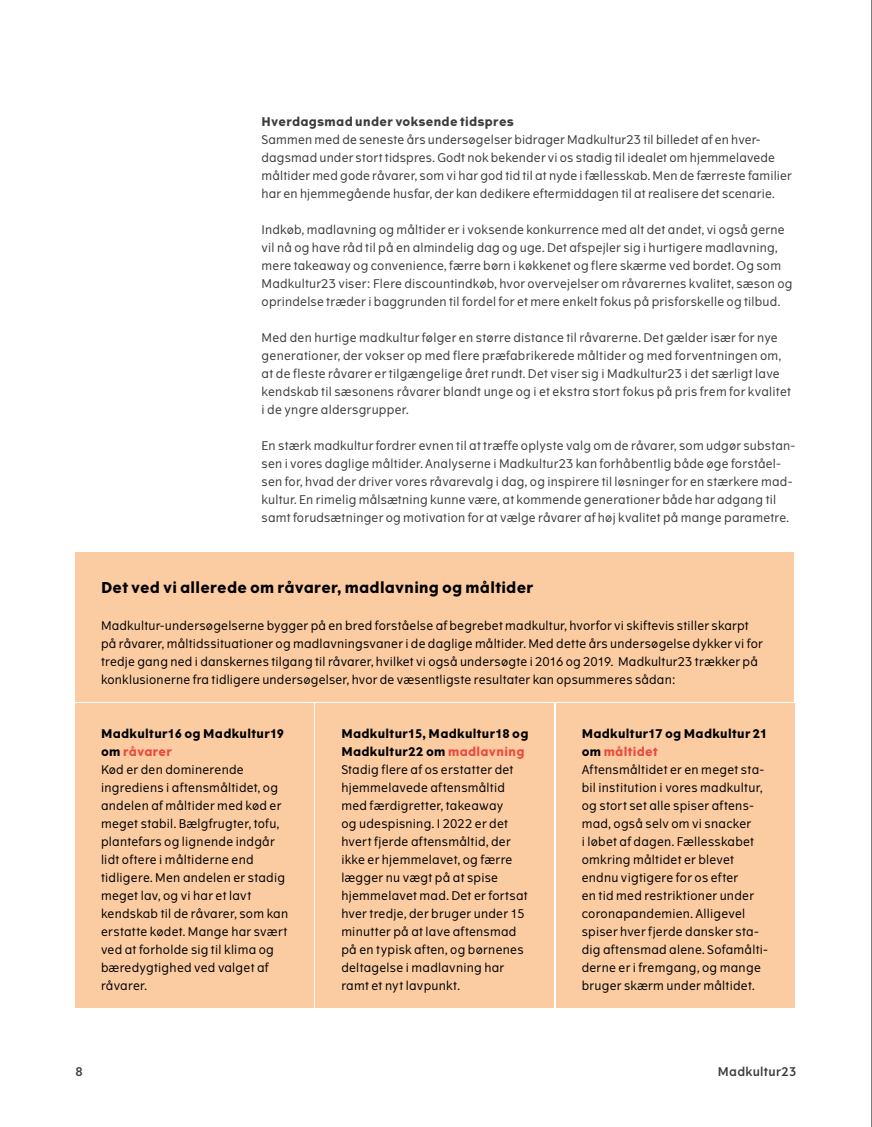
<style>
.page{position:relative;width:872px;height:1127px;background:#fff}
.page>*{position:absolute;margin:0;border:0;box-sizing:border-box;transform-origin:0 0}
.t1{font:700 15px "The Wave";letter-spacing:.02em;color:#000}
.t2{font:12px/18px "The Wave";letter-spacing:.02em;color:#000}
.t3{font:12px/18px "The Wave";letter-spacing:.02em;color:#3c3c3b}
.t4{font:700 12px "The Wave";letter-spacing:.03em;color:#3c3c3b}
.t5{font:12px "The Wave D Bd";letter-spacing:.025em;color:#3c3c3b}
.s1{font-weight:700}
.s2{font-weight:700;color:#e94a3e}
</style>
<div class="page">
<div style="left:75px;top:553px;width:719px;height:149px;background:#fbcba2"></div>
<div style="left:75px;top:703px;width:239px;height:305px;background:#fbcba2"></div>
<div style="left:316px;top:703px;width:238px;height:305px;background:#fbcba2"></div>
<div style="left:556px;top:703px;width:238px;height:305px;background:#fbcba2"></div>
<hr style="left:871px;top:0;width:1px;height:1127px;background:#000">
<p class="t4" style="left:262px;top:114px;width:254px">Hverdagsmad under voksende tidspres</p>
<p class="t3" style="left:262px;top:131px;width:531px">Sammen med de seneste års undersøgelser bidrager Madkultur23 til billedet af en hver&shy;dagsmad under stort tidspres. Godt nok bekender vi os stadig til idealet om hjemmelavede måltider med gode råvarer, som vi har god tid til at nyde i fællesskab. Men de færreste familier har en hjemmegående husfar, der kan dedikere eftermiddagen til at realisere det scenarie.</p>
<p class="t3" style="left:262px;top:221px;width:532px">Indkøb, madlavning og måltider er i voksende konkurrence med alt det andet, vi også gerne vil nå og have råd til på en almindelig dag og uge. Det afspejler sig i hurtigere madlavning, mere takeaway og convenience, færre børn i køkkenet og flere skærme ved bordet. Og som Madkultur23 viser: Flere discountindkøb, hvor overvejelser om råvarernes kvalitet, sæson og oprindelse træder i baggrunden til fordel for et mere enkelt fokus på prisforskelle og tilbud.</p>
<p class="t3" style="left:262px;top:329px;width:531px">Med den hurtige madkultur følger en større distance til råvarerne. Det gælder især for nye generationer, der vokser op med flere præfabrikerede måltider og med forventningen om, at de fleste råvarer er tilgængelige året rundt. Det viser sig i Madkultur23 i det særligt lave kendskab til sæsonens råvarer blandt unge og i et ekstra stort fokus på pris frem for kvalitet i de yngre aldersgrupper.</p>
<p class="t3" style="left:262px;top:437px;width:535px">En stærk madkultur fordrer evnen til at træffe oplyste valg om de råvarer, som udgør substan&shy;sen i vores daglige måltider. Analyserne i Madkultur23 kan forhåbentlig både øge forståel&shy;sen for, hvad der driver vores råvarevalg i dag, og inspirere til løsninger for en stærkere mad&shy;kultur. En rimelig målsætning kunne være, at kommende generationer både har adgang til samt forudsætninger og motivation for at vælge råvarer af høj kvalitet på mange parametre.</p>
<p class="t1" style="left:101px;top:578px;width:434px">Det ved vi allerede om råvarer, madlavning og måltider</p>
<p class="t2" style="left:101px;top:617px;width:663px">Madkultur-undersøgelserne bygger på en bred forståelse af begrebet madkultur, hvorfor vi skiftevis stiller skarpt på råvarer, måltidssituationer og madlavningsvaner i de daglige måltider. Med dette års undersøgelse dykker vi for tredje gang ned i danskernes tilgang til råvarer, hvilket vi også undersøgte i 2016 og 2019. Madkultur23 trækker på konklusionerne fra tidligere undersøgelser, hvor de væsentligste resultater kan opsummeres sådan:</p>
<p class="t2" style="left:101px;top:725px;width:189px"><span class="s1">Madkultur16 og Madkultur19 om</span> <span class="s2">råvarer<br></span>Kød er den dominerende ingrediens i aftensmåltidet, og andelen af måltider med kød er meget stabil. Bælgfrugter, tofu, plantefars og lignende indgår lidt oftere i måltiderne end tidligere. Men andelen er stadig meget lav, og vi har et lavt kendskab til de råvarer, som kan erstatte kødet. Mange har svært ved at forholde sig til klima og bæredygtighed ved valget af råvarer.</p>
<p class="t2" style="left:341px;top:725px;width:189px"><span class="s1">Madkultur15, Madkultur18 og<br>Madkultur22 om</span> <span class="s2">madlavning<br></span>Stadig flere af os erstatter det hjemmelavede aftensmåltid med færdigretter, takeaway<br>og udespisning. I 2022 er det hvert fjerde aftensmåltid, der ikke er hjemmelavet, og færre lægger nu vægt på at spise hjemmelavet mad. Det er fortsat hver tredje, der bruger under 15 minutter på at lave aftensmad på en typisk aften, og børnenes deltagelse i madlavning har ramt et nyt lavpunkt.</p>
<p class="t2" style="left:581px;top:725px;width:188px"><span class="s1">Madkultur17 og Madkultur 21 om</span> <span class="s2">måltidet<br></span>Aftensmåltidet er en meget sta&shy;bil institution i vores madkultur, og stort set alle spiser aftens&shy;mad, også selv om vi snacker<br>i løbet af dagen. Fællesskabet omkring måltidet er blevet endnu vigtigere for os efter<br>en tid med restriktioner under coronapandemien. Alligevel spiser hver fjerde dansker sta&shy;dig aftensmad alene. Sofamålti&shy;derne er i fremgang, og mange bruger skærm under måltidet.</p>
<p class="t5" style="left:75px;top:1064px;width:9px">8</p>
<p class="t5" style="left:718px;top:1064px;width:80px">Madkultur23</p>
</div>
